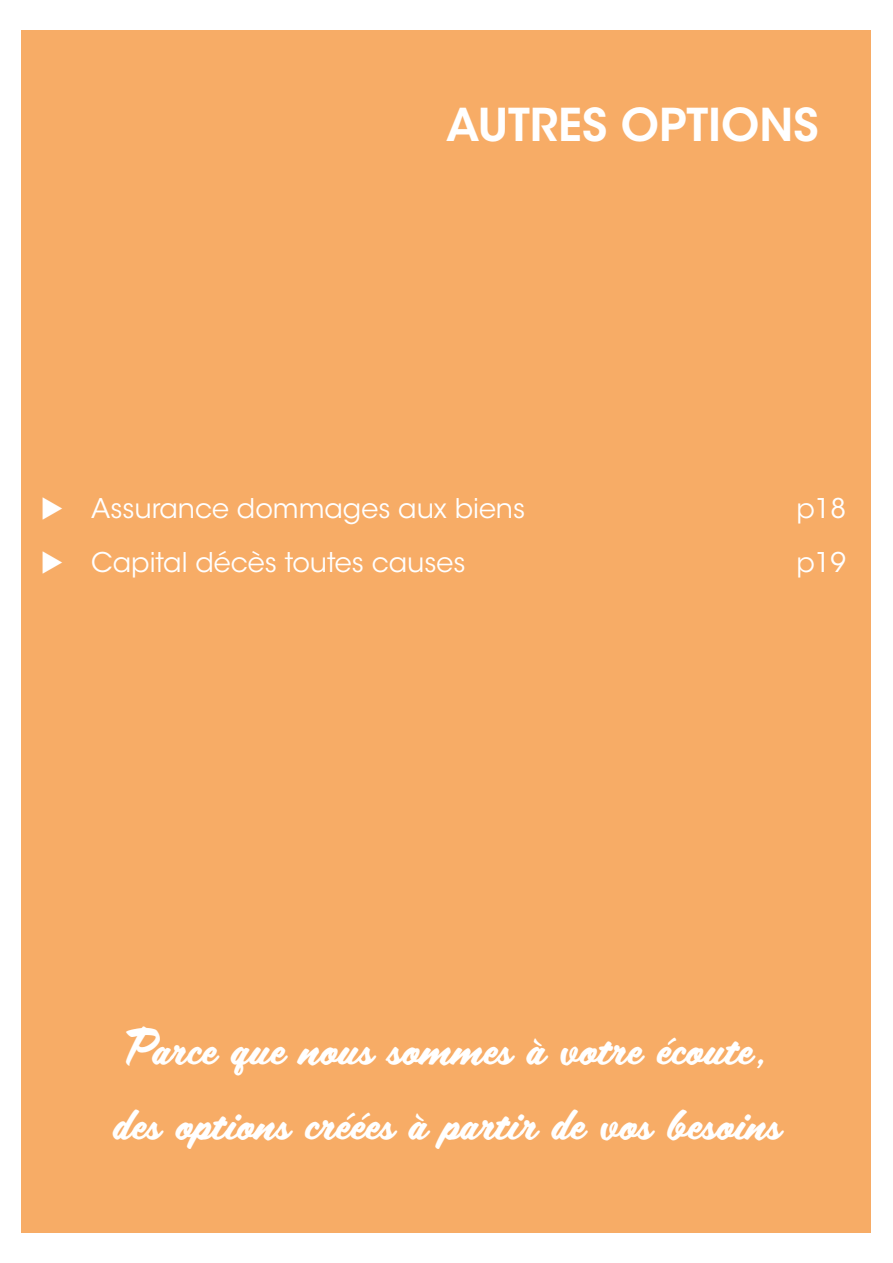
<style>
.page{position:relative;width:893px;height:1263px;background:#fff}
.page>*{position:absolute;margin:0;border:0;box-sizing:border-box;transform-origin:0 0}
.t1{font:45px/75.3px "Scriptorama JF Tradeshow";color:#fff}
.t2{font:600 45px "ITC Avant Garde Std";color:#fff}
.t3{font:27px "ITC Avant Garde Std";color:#fff}
</style>
<div class="page">
<div style="left:22px;top:30px;width:849px;height:1203px;background:#f7ac66"></div>
<p class="t2" style="left:446px;top:96px;width:374px">AUTRES OPTIONS</p>
<p class="t3" style="left:40px;top:492px;width:486px">◆ Assurance dommages aux biens</p>
<p class="t3" style="left:796px;top:492px;width:51px">p18</p>
<p class="t3" style="left:40px;top:546px;width:427px">◆ Capital décès toutes causes</p>
<p class="t3" style="left:796px;top:546px;width:51px">p19</p>
<p class="t1" style="left:112px;top:1010px;width:669px">Parce que nous sommes à votre écoute, des options créées à partir de vos besoins</p>
</div>
